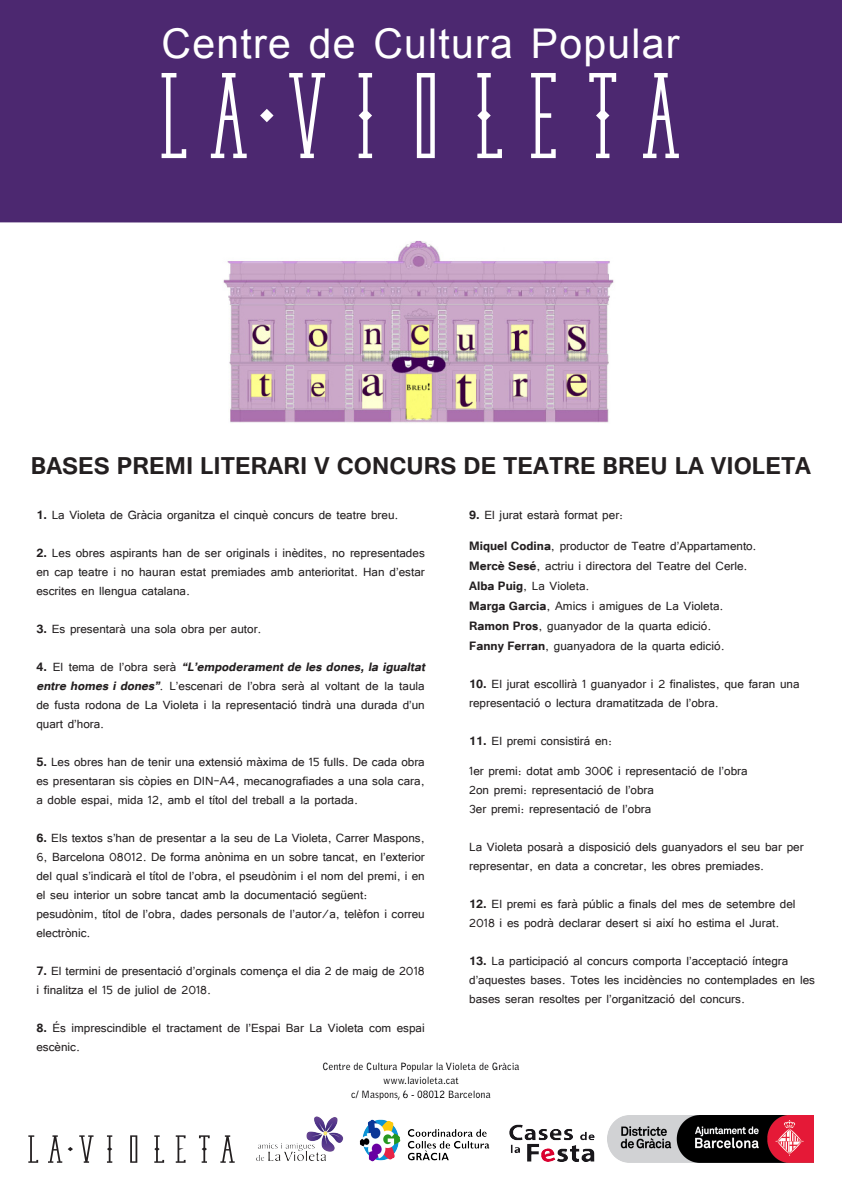
<style>
.page{position:relative;width:842px;height:1191px;background:#fff}
.page>*{position:absolute;margin:0;border:0;box-sizing:border-box;transform-origin:0 0}
.t1{font:41px "Arial";letter-spacing:.03em;color:#fff}
.t2{font:700 30px "Tunga";color:#231f20}
.t3{font:15px/19px "Tunga";color:#231f20}
.t4{font:700 10px/13.7px "Bell Gothic Std";color:#020609;text-align:center}
.s1{font-weight:700}
.s2{font-weight:700;font-style:italic}
</style>
<div class="page">
<img style="left:223px;top:241px;width:391px;height:182px">
<div style="left:0;top:0;width:842px;height:223px;background:#4c2870"></div>
<svg style="left:28px;top:1135px;width:207px;height:27px"></svg>
<svg style="left:162px;top:73px;width:517px;height:85px;background:#664784"></svg>
<div style="left:309px;top:1060px;width:224px;height:42px;background:#231f20;opacity:.75"></div>
<img style="left:607px;top:1115px;width:207px;height:47px">
<img style="left:359px;top:1119px;width:131px;height:43px">
<img style="left:256px;top:1116px;width:88px;height:45px">
<img style="left:509px;top:1124px;width:86px;height:38px">
<p class="t1" style="left:162px;top:17px;width:519px">Centre de Cultura Popular</p>
<p class="t2" style="left:31px;top:446px;width:782px">BASES PREMI LITERARI V CONCURS DE TEATRE BREU LA VIOLETA</p>
<p class="t3" style="left:36px;top:504px;width:364px"><span class="s1">1.</span> La Violeta de Gràcia organitza el cinquè concurs de teatre breu.</p>
<p class="t3" style="left:36px;top:542px;width:390px;text-align:justify"><span class="s1">2.</span> Les obres aspirants han de ser originals i inèdites, no representades en cap teatre i no hauran estat premiades amb anterioritat. Han d’estar escrites en llengua catalana.</p>
<p class="t3" style="left:36px;top:618px;width:227px"><span class="s1">3.</span> Es presentarà una sola obra per autor.</p>
<p class="t3" style="left:36px;top:656px;width:394px"><span class="s1">4 .</span> E l te m a d e l ’ o b ra s e rà <span class="s2">“L’empoderamentdelesdones,laigualtat entrehomesidones”</span>. L’escenari de l’obra serà al voltant de la taula de fusta rodona de La Violeta i la representació tindrà una durada d’un quart d’hora.</p>
<p class="t3" style="left:36px;top:751px;width:390px;text-align:justify"><span class="s1">5.</span> Les obres han de tenir una extensió màxima de 15 fulls. De cada obra es presentaran sis còpies en DIN-A4, mecanografiades a una sola cara, a doble espai, mida 12, amb el títol del treball a la portada.</p>
<p class="t3" style="left:36px;top:827px;width:390px;text-align:justify"><span class="s1">6.</span> Els textos s’han de presentar a la seu de La Violeta, Carrer Maspons, 6, Barcelona 08012. De forma anònima en un sobre tancat, en l’exterior del qual s’indicarà el títol de l’obra, el pseudònim i el nom del premi, i en el seu interior un sobre tancat amb la documentació següent:</p>
<p class="t3" style="left:36px;top:903px;width:390px">pesudònim, títol de l’obra, dades personals de l’autor/a, telèfon i correu electrònic.</p>
<p class="t3" style="left:36px;top:960px;width:390px"><span class="s1">7.</span> El termini de presentació d’orginals comença el dia 2 de maig de 2018 i finalitza el 15 de juliol de 2018.</p>
<p class="t3" style="left:36px;top:1017px;width:390px"><span class="s1">8.</span> És imprescindible el tractament de l’Espai Bar La Violeta com espai escènic.</p>
<p class="t3" style="left:469px;top:504px;width:156px"><span class="s1">9.</span> El jurat estarà format per:</p>
<p class="t3" style="left:469px;top:535px;width:289px"><span class="s1">Miquel Codina</span>, productor de Teatre d’Appartamento.</p>
<p class="t3" style="left:469px;top:555px;width:280px"><span class="s1">Mercè Sesé</span>, actriu i directora del Teatre del Cerle.</p>
<p class="t3" style="left:469px;top:575px;width:122px"><span class="s1">Alba Puig</span>, La Violeta.</p>
<p class="t3" style="left:469px;top:595px;width:256px"><span class="s1">Marga Garcia</span>, Amics i amigues de La Violeta.</p>
<p class="t3" style="left:469px;top:615px;width:244px"><span class="s1">Ramon Pros</span>, guanyador de la quarta edició.</p>
<p class="t3" style="left:469px;top:635px;width:257px"><span class="s1">Fanny Ferran</span>, guanyadora de la quarta edició.</p>
<p class="t3" style="left:469px;top:673px;width:332px"><span class="s1">10.</span> El jurat escollirà 1 guanyador i 2 finalistes, que faran una</p>
<p class="t3" style="left:469px;top:692px;width:251px">representació o lectura dramatitzada de l’obra.</p>
<p class="t3" style="left:469px;top:730px;width:144px"><span class="s1">11.</span> El premi consistirá en:</p>
<p class="t3" style="left:469px;top:760px;width:280px">1er premi: dotat amb 300€ i representació de l’obra</p>
<p class="t3" style="left:469px;top:779px;width:186px">2on premi: representació de l’obra</p>
<p class="t3" style="left:469px;top:798px;width:184px">3er premi: representació de l’obra</p>
<p class="t3" style="left:469px;top:836px;width:336px">La Violeta posarà a disposició dels guanyadors el seu bar per</p>
<p class="t3" style="left:469px;top:855px;width:297px">representar, en data a concretar, les obres premiades.</p>
<p class="t3" style="left:469px;top:893px;width:328px"><span class="s1">12.</span> El premi es farà públic a finals del mes de setembre del</p>
<p class="t3" style="left:469px;top:912px;width:312px">2018 i es podrà declarar desert si així ho estima el Jurat.</p>
<p class="t3" style="left:469px;top:950px;width:321px"><span class="s1">13.</span> La participació al concurs comporta l’acceptació íntegra</p>
<p class="t3" style="left:469px;top:969px;width:347px">d’aquestes bases. Totes les incidències no contemplades en les</p>
<p class="t3" style="left:469px;top:988px;width:277px">bases seran resoltes per l’organització del concurs.</p>
<p class="t4" style="left:322px;top:1060px;width:199px">Centre de Cultura Popular la Violeta de Gràcia www.lavioleta.cat<br>c/ Maspons, 6 - 08012 Barcelona</p>
</div>
